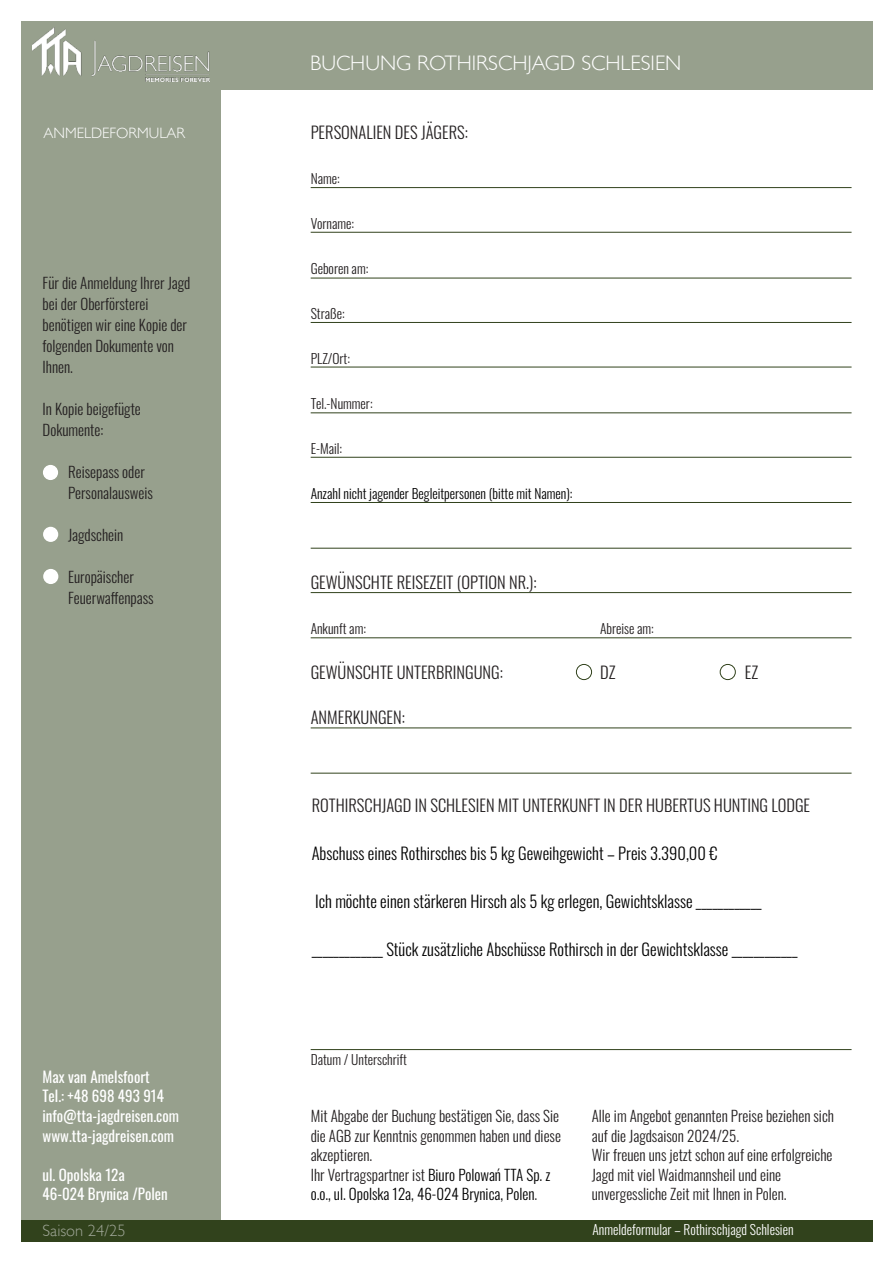
<style>
.page{position:relative;width:894px;height:1263px;background:#fff}
.page>*{position:absolute;margin:0;border:0;box-sizing:border-box;transform-origin:0 0}
.t1{font:300 21px "Gill Sans";color:#fff}
.t2{font:300 16.5px "Oswald";color:#000}
.t3{font:300 16.5px "Oswald";color:#231f20}
.t4{font:300 16.5px "Gill Sans";color:rgb(235 235 235/.6)}
.t5{font:300 15px "Oswald";color:#231f20}
.t6{font:15px "Oswald";color:#fff}
.t7{font:300 15px "Oswald";color:#000}
.t8{font:300 15px "Gill Sans";color:#fff}
.t9{font:300 13.5px "Oswald";color:#231f20}
.t10{font:300 13.5px "Oswald";color:#000}
.t11{font:300 13.5px "Oswald";color:#fff}
.s1{color:#000}
.s2{color:#231f20}
</style>
<div class="page">
<div style="left:21px;top:21px;width:851px;height:1221px;background:#97a08d"></div>
<div style="left:221px;top:90px;width:651px;height:1152px;background:#fff"></div>
<div style="left:43px;top:465px;width:15px;height:15px;background:#fff;border-radius:50%"></div>
<div style="left:575px;top:664px;width:16px;height:16px;background:#fff;border:1px solid #31421c;border-radius:50%"></div>
<div style="left:719px;top:664px;width:16px;height:16px;background:#fff;border:1px solid #31421c;border-radius:50%"></div>
<div style="left:43px;top:527px;width:15px;height:15px;background:#fff;border-radius:50%"></div>
<div style="left:43px;top:569px;width:15px;height:15px;background:#fff;border-radius:50%"></div>
<div style="left:21px;top:1220px;width:851px;height:22px;background:#31421c"></div>
<img style="left:145px;top:52px;width:65px;height:30px">
<img style="left:33px;top:28px;width:176px;height:53px">
<hr style="left:310px;top:187px;width:541px;height:1px;background:#31421c">
<hr style="left:310px;top:232px;width:541px;height:1px;background:#31421c">
<hr style="left:310px;top:367px;width:541px;height:1px;background:#31421c">
<hr style="left:310px;top:278px;width:541px;height:1px;background:#31421c">
<hr style="left:310px;top:412px;width:541px;height:1px;background:#31421c">
<hr style="left:310px;top:548px;width:541px;height:1px;background:#31421c">
<hr style="left:310px;top:322px;width:541px;height:1px;background:#31421c">
<hr style="left:310px;top:457px;width:541px;height:1px;background:#31421c">
<hr style="left:310px;top:592px;width:541px;height:1px;background:#31421c">
<hr style="left:310px;top:727px;width:541px;height:1px;background:#31421c">
<hr style="left:310px;top:502px;width:541px;height:1px;background:#31421c">
<hr style="left:310px;top:637px;width:541px;height:1px;background:#31421c">
<hr style="left:310px;top:773px;width:541px;height:1px;background:#31421c">
<hr style="left:310px;top:1049px;width:541px;height:1px;background:#31421c">
<p class="t8" style="left:43px;top:128px;width:143px">ANMELDEFORMULAR</p>
<p class="t5" style="left:43px;top:271px;width:149px">Für die Anmeldung Ihrer Jagd</p>
<p class="t5" style="left:43px;top:292px;width:107px">bei der Oberförsterei</p>
<p class="t5" style="left:43px;top:313px;width:146px">benötigen wir eine Kopie der</p>
<p class="t5" style="left:43px;top:334px;width:133px">folgenden Dokumente von</p>
<p class="t5" style="left:43px;top:355px;width:32px">Ihnen.</p>
<p class="t5" style="left:43px;top:397px;width:100px">In Kopie beigefügte</p>
<p class="t5" style="left:43px;top:418px;width:62px">Dokumente:</p>
<p class="t5" style="left:68px;top:460px;width:78px">Reisepass oder</p>
<p class="t5" style="left:68px;top:481px;width:86px">Personalausweis</p>
<p class="t5" style="left:68px;top:523px;width:57px">Jagdschein</p>
<p class="t5" style="left:68px;top:565px;width:67px">Europäischer</p>
<p class="t5" style="left:68px;top:586px;width:87px">Feuerwaffenpass</p>
<p class="t1" style="left:310px;top:55px;width:372px">BUCHUNG ROTHIRSCHJAGD SCHLESIEN</p>
<p class="t3" style="left:310px;top:119px;width:159px">PERSONALIEN DES JÄGERS:</p>
<p class="t9" style="left:310px;top:168px;width:31px">Name:</p>
<p class="t9" style="left:310px;top:213px;width:45px">Vorname:</p>
<p class="t9" style="left:310px;top:258px;width:59px">Geboren am:</p>
<p class="t9" style="left:310px;top:303px;width:35px">Straße:</p>
<p class="t9" style="left:310px;top:348px;width:41px">PLZ/Ort:</p>
<p class="t9" style="left:310px;top:393px;width:63px">Tel.-Nummer:</p>
<p class="t9" style="left:310px;top:438px;width:33px">E-Mail:</p>
<p class="t10" style="left:310px;top:483px;width:263px">Anzahl nicht jagender Begleitpersonen (bitte mit Namen):</p>
<p class="t3" style="left:310px;top:569px;width:227px">GEWÜNSCHTE REISEZEIT (OPTION NR.):</p>
<p class="t9" style="left:310px;top:618px;width:57px">Ankunft am:</p>
<p class="t9" style="left:600px;top:618px;width:55px">Abreise am:</p>
<p class="t3" style="left:310px;top:659px;width:194px">GEWÜNSCHTE UNTERBRINGUNG:</p>
<p class="t3" style="left:600px;top:659px;width:17px">DZ</p>
<p class="t3" style="left:744px;top:659px;width:15px">EZ</p>
<p class="t3" style="left:310px;top:704px;width:96px">ANMERKUNGEN:</p>
<p class="t3" style="left:311px;top:792px;width:500px">ROTHIRSCHJAGD IN SCHLESIEN MIT UNTERKUNFT IN DER HUBERTUS HUNTING LODGE</p>
<p class="t2" style="left:311px;top:840px;width:407px">Abschuss eines Rothirsches bis 5 kg Geweihgewicht – Preis 3.390,00 €</p>
<p class="t2" style="left:315px;top:888px;width:448px">Ich möchte einen stärkeren Hirsch als 5 kg erlegen, Gewichtsklasse ____________</p>
<p class="t2" style="left:311px;top:936px;width:487px">_____________ Stück zusätzliche Abschüsse Rothirsch in der Gewichtsklasse ____________</p>
<p class="t9" style="left:310px;top:1048px;width:98px">Datum / Unterschrift</p>
<p class="t6" style="left:43px;top:1065px;width:109px">Max van Amelsfoort</p>
<p class="t6" style="left:43px;top:1084px;width:123px">Tel.: +48 698 493 914</p>
<p class="t6" style="left:43px;top:1104px;width:138px">info@tta-jagdreisen.com</p>
<p class="t6" style="left:43px;top:1123px;width:133px">www.tta-jagdreisen.com</p>
<p class="t6" style="left:43px;top:1162px;width:84px">ul. Opolska 12a</p>
<p class="t6" style="left:43px;top:1182px;width:127px">46-024 Brynica /Polen</p>
<p class="t4" style="left:43px;top:1224px;width:84px">Saison 24/25</p>
<p class="t11" style="left:592px;top:1219px;width:202px">Anmeldeformular – Rothirschjagd Schlesien</p>
<p class="t5" style="left:310px;top:1104px;width:250px">Mit Abgabe der Buchung bestätigen Sie, dass Sie</p>
<p class="t5" style="left:310px;top:1124px;width:252px">die AGB zur Kenntnis genommen haben und diese</p>
<p class="t5" style="left:310px;top:1143px;width:63px">akzeptieren.</p>
<p class="t5" style="left:310px;top:1163px;width:241px">Ihr Vertragspartner ist <span class="s1">Biuro Polowań TTA Sp. z</span></p>
<p class="t7" style="left:310px;top:1182px;width:228px">o.o., ul. Opolska 12a, 46-024 Brynica, Polen<span class="s2">.</span></p>
<p class="t5" style="left:591px;top:1104px;width:244px">Alle im Angebot genannten Preise beziehen sich</p>
<p class="t5" style="left:591px;top:1124px;width:149px">auf die Jagdsaison 2024/25.</p>
<p class="t5" style="left:591px;top:1143px;width:242px">Wir freuen uns jetzt schon auf eine erfolgreiche</p>
<p class="t5" style="left:591px;top:1163px;width:191px">Jagd mit viel Waidmannsheil und eine</p>
<p class="t5" style="left:591px;top:1182px;width:196px">unvergessliche Zeit mit Ihnen in Polen.</p>
</div>
